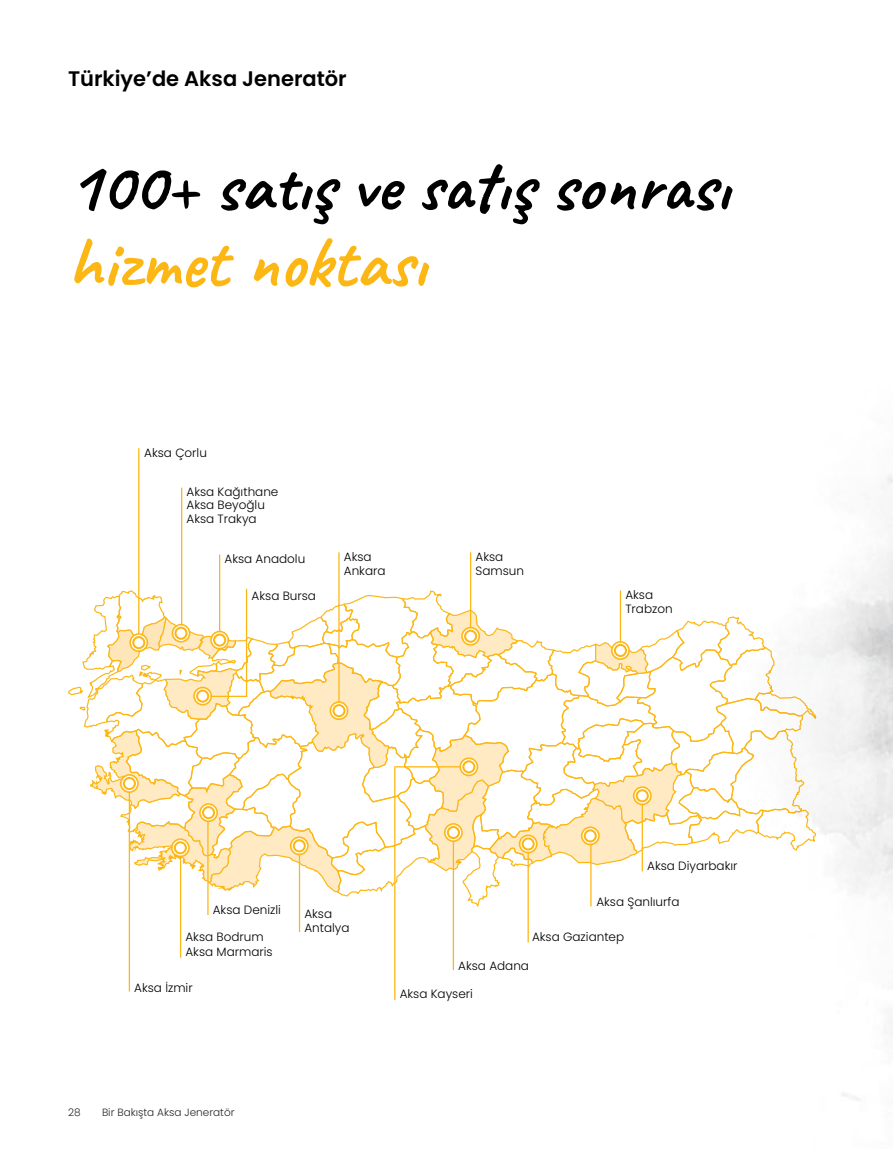
<style>
.page{position:relative;width:893px;height:1149px;background:#fff}
.page>*{position:absolute;margin:0;border:0;box-sizing:border-box;transform-origin:0 0}
.t1{font:700 72px "Caveat";color:#000}
.t2{font:700 72px "Caveat";color:#fdb714}
.t3{font:600 21px "Poppins";color:#000}
.t4{font:300 12px/14.4px "Poppins";color:#000}
.t5{font:300 10.5px "Poppins";color:#292829}
</style>
<div class="page">
<svg style="left:68px;top:589px;width:588px;height:326px"></svg>
<svg style="left:584px;top:829px;width:12px;height:12px"></svg>
<div style="left:582px;top:827px;width:16px;height:16px;border:3px solid #fdb714;border-radius:50%"></div>
<div style="left:582px;top:827px;width:16px;height:16px;border:1px solid #fff;border-radius:50%"></div>
<div style="left:581px;top:826px;width:19px;height:19px;border:1px solid #fdb714;border-radius:50%"></div>
<svg style="left:636px;top:789px;width:12px;height:12px"></svg>
<div style="left:634px;top:787px;width:16px;height:16px;border:3px solid #fdb714;border-radius:50%"></div>
<div style="left:634px;top:787px;width:16px;height:16px;border:1px solid #fff;border-radius:50%"></div>
<div style="left:633px;top:786px;width:19px;height:19px;border:1px solid #fdb714;border-radius:50%"></div>
<svg style="left:463px;top:760px;width:12px;height:12px"></svg>
<div style="left:461px;top:758px;width:16px;height:16px;border:3px solid #fdb714;border-radius:50%"></div>
<div style="left:461px;top:758px;width:16px;height:16px;border:1px solid #fff;border-radius:50%"></div>
<div style="left:459px;top:757px;width:19px;height:19px;border:1px solid #fdb714;border-radius:50%"></div>
<svg style="left:522px;top:837px;width:12px;height:12px"></svg>
<div style="left:520px;top:835px;width:16px;height:16px;border:3px solid #fdb714;border-radius:50%"></div>
<div style="left:520px;top:836px;width:16px;height:15px;border:1px solid #fff;border-radius:50%"></div>
<div style="left:519px;top:834px;width:19px;height:19px;border:1px solid #fdb714;border-radius:50%"></div>
<svg style="left:447px;top:826px;width:13px;height:12px"></svg>
<div style="left:446px;top:824px;width:15px;height:16px;border:3px solid #fdb714;border-radius:50%"></div>
<div style="left:446px;top:824px;width:15px;height:16px;border:1px solid #fff;border-radius:50%"></div>
<div style="left:444px;top:822px;width:19px;height:19px;border:1px solid #fdb714;border-radius:50%"></div>
<svg style="left:293px;top:839px;width:12px;height:12px"></svg>
<div style="left:291px;top:837px;width:16px;height:16px;border:3px solid #fdb714;border-radius:50%"></div>
<div style="left:291px;top:837px;width:16px;height:16px;border:1px solid #fff;border-radius:50%"></div>
<div style="left:290px;top:836px;width:19px;height:19px;border:1px solid #fdb714;border-radius:50%"></div>
<svg style="left:333px;top:704px;width:12px;height:12px"></svg>
<div style="left:331px;top:702px;width:16px;height:16px;border:3px solid #fdb714;border-radius:50%"></div>
<div style="left:331px;top:702px;width:16px;height:16px;border:1px solid #fff;border-radius:50%"></div>
<div style="left:330px;top:701px;width:18px;height:18px;border:1px solid #fdb714;border-radius:50%"></div>
<div style="left:464px;top:630px;width:13px;height:12px;background:#fff;border-radius:50%"></div>
<div style="left:463px;top:628px;width:15px;height:15px;border:3px solid #fdb714;border-radius:50%"></div>
<div style="left:463px;top:628px;width:15px;height:15px;border:1px solid #fff;border-radius:50%"></div>
<div style="left:461px;top:626px;width:19px;height:19px;border:1px solid #fdb714;border-radius:50%"></div>
<svg style="left:614px;top:644px;width:13px;height:12px"></svg>
<div style="left:613px;top:642px;width:15px;height:16px;border:3px solid #fdb714;border-radius:50%"></div>
<div style="left:613px;top:642px;width:15px;height:16px;border:1px solid #fff;border-radius:50%"></div>
<div style="left:611px;top:641px;width:19px;height:18px;border:1px solid #fdb714;border-radius:50%"></div>
<svg style="left:202px;top:806px;width:13px;height:12px"></svg>
<div style="left:201px;top:804px;width:15px;height:16px;border:3px solid #fdb714;border-radius:50%"></div>
<div style="left:201px;top:804px;width:15px;height:16px;border:1px solid #fff;border-radius:50%"></div>
<div style="left:199px;top:803px;width:19px;height:18px;border:1px solid #fdb714;border-radius:50%"></div>
<svg style="left:174px;top:841px;width:12px;height:12px"></svg>
<div style="left:173px;top:839px;width:15px;height:16px;border:3px solid #fdb714;border-radius:50%"></div>
<div style="left:173px;top:839px;width:15px;height:16px;border:1px solid #fff;border-radius:50%"></div>
<div style="left:171px;top:838px;width:19px;height:19px;border:1px solid #fdb714;border-radius:50%"></div>
<svg style="left:123px;top:777px;width:13px;height:12px"></svg>
<div style="left:122px;top:775px;width:15px;height:16px;border:3px solid #fdb714;border-radius:50%"></div>
<div style="left:122px;top:775px;width:15px;height:16px;border:1px solid #fff;border-radius:50%"></div>
<div style="left:120px;top:773px;width:19px;height:19px;border:1px solid #fdb714;border-radius:50%"></div>
<div style="left:196px;top:689px;width:13px;height:13px;background:#fff;border-radius:50%"></div>
<div style="left:195px;top:688px;width:15px;height:15px;border:3px solid #fdb714;border-radius:50%"></div>
<div style="left:195px;top:688px;width:15px;height:15px;border:1px solid #fff;border-radius:50%"></div>
<div style="left:193px;top:686px;width:19px;height:19px;border:1px solid #fdb714;border-radius:50%"></div>
<svg style="left:133px;top:636px;width:12px;height:12px"></svg>
<div style="left:131px;top:634px;width:16px;height:16px;border:3px solid #fdb714;border-radius:50%"></div>
<div style="left:131px;top:634px;width:16px;height:16px;border:1px solid #fff;border-radius:50%"></div>
<div style="left:129px;top:633px;width:19px;height:19px;border:1px solid #fdb714;border-radius:50%"></div>
<svg style="left:175px;top:627px;width:12px;height:12px"></svg>
<div style="left:173px;top:625px;width:16px;height:15px;border:3px solid #fdb714;border-radius:50%"></div>
<div style="left:173px;top:625px;width:16px;height:15px;border:1px solid #fff;border-radius:50%"></div>
<div style="left:172px;top:623px;width:18px;height:19px;border:1px solid #fdb714;border-radius:50%"></div>
<div style="left:213px;top:633px;width:13px;height:13px;background:#fff;border-radius:50%"></div>
<div style="left:212px;top:632px;width:15px;height:15px;border:3px solid #fdb714;border-radius:50%"></div>
<div style="left:212px;top:632px;width:15px;height:15px;border:1px solid #fff;border-radius:50%"></div>
<div style="left:210px;top:630px;width:19px;height:19px;border:1px solid #fdb714;border-radius:50%"></div>
<hr style="left:138px;top:448px;width:1px;height:186px;background:#fdb714">
<hr style="left:181px;top:487px;width:1px;height:138px;background:#fdb714">
<hr style="left:219px;top:554px;width:1px;height:77px;background:#fdb714">
<hr style="left:338px;top:552px;width:2px;height:150px;background:#fdb714">
<hr style="left:470px;top:552px;width:1px;height:75px;background:#fdb714">
<hr style="left:620px;top:590px;width:1px;height:52px;background:#fdb714">
<hr style="left:642px;top:804px;width:1px;height:67px;background:#fdb714">
<hr style="left:590px;top:843px;width:2px;height:63px;background:#fdb714">
<hr style="left:527px;top:851px;width:2px;height:91px;background:#fdb714">
<hr style="left:394px;top:766px;width:1px;height:233px;background:#fdb714">
<hr style="left:246px;top:588px;width:1px;height:108px;background:#fdb714">
<hr style="left:395px;top:766px;width:65px;height:1px;background:#fdb714">
<hr style="left:211px;top:695px;width:36px;height:1px;background:#fdb714">
<hr style="left:453px;top:840px;width:1px;height:129px;background:#fdb714">
<hr style="left:299px;top:854px;width:1px;height:77px;background:#fdb714">
<hr style="left:207px;top:820px;width:2px;height:94px;background:#fdb714">
<hr style="left:180px;top:856px;width:1px;height:101px;background:#fdb714">
<hr style="left:129px;top:792px;width:1px;height:199px;background:#fdb714">
<img style="left:656px;top:475px;width:237px;height:625px">
<h2 class="t3" style="left:68px;top:67px;width:280px">Türkiye’de Aksa Jeneratör</h2>
<h1 class="t1" style="left:68px;top:140px;width:663px">100+ satış ve satış sonrası</h1>
<h1 class="t2" style="left:68px;top:216px;width:359px">hizmet noktası</h1>
<p class="t4" style="left:144px;top:445px;width:64px">Aksa Çorlu</p>
<p class="t4" style="left:187px;top:485px;width:93px;line-height:12.9px">Aksa Kağıthane<br>Aksa Beyoğlu</p>
<p class="t4" style="left:187px;top:512px;width:72px">Aksa Trakya</p>
<p class="t4" style="left:225px;top:552px;width:82px">Aksa Anadolu</p>
<p class="t4" style="left:252px;top:588px;width:66px">Aksa Bursa</p>
<p class="t4" style="left:344px;top:549px;width:43px">Aksa<br>Ankara</p>
<p class="t4" style="left:475px;top:549px;width:50px">Aksa<br>Samsun</p>
<p class="t4" style="left:625px;top:587px;width:49px">Aksa<br>Trabzon</p>
<p class="t4" style="left:213px;top:902px;width:70px">Aksa Denizli</p>
<p class="t4" style="left:185px;top:929px;width:89px">Aksa Bodrum<br>Aksa Marmaris</p>
<p class="t4" style="left:304px;top:905px;width:47px">Aksa<br>Antalya</p>
<p class="t4" style="left:647px;top:858px;width:92px">Aksa Diyarbakır</p>
<p class="t4" style="left:596px;top:894px;width:85px">Aksa Şanlıurfa</p>
<p class="t4" style="left:532px;top:929px;width:94px">Aksa Gaziantep</p>
<p class="t4" style="left:134px;top:979px;width:60px">Aksa İzmir</p>
<p class="t5" style="left:68px;top:1106px;width:14px">28</p>
<p class="t5" style="left:102px;top:1106px;width:134px">Bir Bakışta Aksa Jeneratör</p>
<p class="t4" style="left:458px;top:958px;width:72px">Aksa Adana</p>
<p class="t4" style="left:400px;top:986px;width:75px">Aksa Kayseri</p>
</div>
